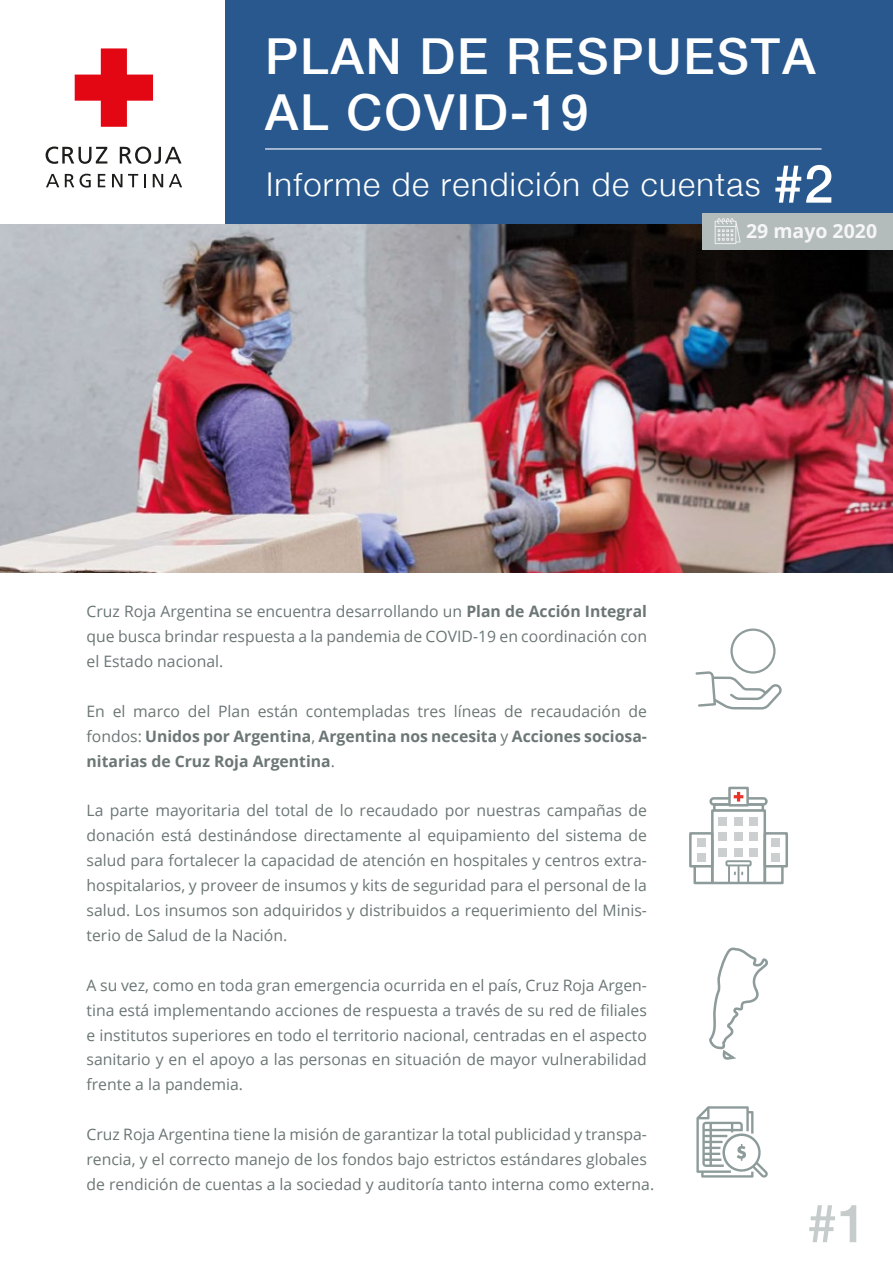
<style>
.page{position:relative;width:893px;height:1263px;background:#fff}
.page>*{position:absolute;margin:0;border:0;box-sizing:border-box;transform-origin:0 0}
.t1{font:500 52.8px "Helvetica Neue";color:#c6cbcb}
.t2{font:500 49.65px/56.6px "Helvetica Neue";letter-spacing:.04em;color:#fff}
.t3{font:300 32.85px "Helvetica Neue";letter-spacing:.04em;color:#fff}
.t4{font:700 19.5px "Open Sans";color:#f6f6f6}
.t5{font:15.75px/24.9px "Open Sans";color:#6b7675;text-align:justify}
.t6{font:700 15.75px/24.9px "Open Sans";color:#6b7675;text-align:justify}
.s1{font-weight:500;font-size:52.8px}
.s2{font-weight:700}
.s3{font-weight:400}
</style>
<div class="page">
<svg style="left:709px;top:948px;width:59px;height:112px"></svg>
<img style="left:0;top:224px;width:893px;height:348px">
<div style="left:0;top:0;width:893px;height:224px;background:#28588d"></div>
<div style="left:0;top:0;width:225px;height:224px;background:#fff"></div>
<div style="left:730px;top:628px;width:45px;height:46px;border:2px solid #8e9b9b;border-radius:50%"></div>
<svg style="left:695px;top:670px;width:87px;height:40px"></svg>
<svg style="left:713px;top:806px;width:51px;height:3px"></svg>
<div style="left:711px;top:809px;width:55px;height:75px;background:#fff;border:3px solid #8e9b9b"></div>
<div style="left:693px;top:839px;width:20px;height:45px;border:3px solid #8e9b9b"></div>
<div style="left:689px;top:832px;width:24px;height:35px;background:#fff;border:3px solid #8e9b9b"></div>
<div style="left:764px;top:839px;width:20px;height:45px;border:3px solid #8e9b9b"></div>
<div style="left:764px;top:832px;width:24px;height:35px;background:#fff;border:3px solid #8e9b9b"></div>
<div style="left:709px;top:797px;width:59px;height:9px;border:3px solid #8e9b9b;border-radius:3px"></div>
<svg style="left:728px;top:787px;width:21px;height:19px"></svg>
<div style="left:719px;top:817px;width:8px;height:8px;background:#cbcfcf"></div>
<div style="left:734px;top:817px;width:9px;height:8px;background:#cbcfcf"></div>
<div style="left:750px;top:817px;width:8px;height:8px;background:#cbcfcf"></div>
<div style="left:719px;top:832px;width:8px;height:9px;background:#cbcfcf"></div>
<div style="left:734px;top:832px;width:9px;height:9px;background:#cbcfcf"></div>
<div style="left:750px;top:832px;width:8px;height:9px;background:#cbcfcf"></div>
<div style="left:728px;top:861px;width:21px;height:23px;border:2px solid #8e9b9b"></div>
<div style="left:725px;top:860px;width:27px;height:6px;border:2px solid #8e9b9b"></div>
<div style="left:772px;top:838px;width:8px;height:8px;background:#cbcfcf"></div>
<div style="left:772px;top:853px;width:8px;height:9px;background:#cbcfcf"></div>
<div style="left:697px;top:838px;width:9px;height:8px;background:#cbcfcf"></div>
<div style="left:697px;top:853px;width:9px;height:9px;background:#cbcfcf"></div>
<svg style="left:734px;top:867px;width:9px;height:16px"></svg>
<div style="left:719px;top:848px;width:8px;height:9px;background:#cbcfcf"></div>
<div style="left:734px;top:848px;width:9px;height:9px;background:#cbcfcf"></div>
<div style="left:750px;top:848px;width:8px;height:9px;background:#cbcfcf"></div>
<svg style="left:734px;top:792px;width:9px;height:9px"></svg>
<hr style="left:265px;top:148px;width:557px;height:2px;background:#fff">
<svg style="left:75px;top:48px;width:78px;height:79px"></svg>
<svg style="left:46px;top:146px;width:61px;height:18px"></svg>
<svg style="left:120px;top:146px;width:62px;height:18px"></svg>
<svg style="left:46px;top:174px;width:13px;height:13px"></svg>
<svg style="left:65px;top:174px;width:9px;height:13px"></svg>
<svg style="left:80px;top:174px;width:11px;height:14px"></svg>
<svg style="left:98px;top:174px;width:7px;height:13px"></svg>
<svg style="left:112px;top:174px;width:10px;height:13px"></svg>
<svg style="left:128px;top:174px;width:10px;height:13px"></svg>
<svg style="left:144px;top:174px;width:2px;height:13px"></svg>
<svg style="left:153px;top:174px;width:10px;height:13px"></svg>
<svg style="left:169px;top:174px;width:13px;height:13px"></svg>
<svg style="left:696px;top:1106px;width:72px;height:72px"></svg>
<div style="left:702px;top:213px;width:191px;height:36px;background:#b4bcbb"></div>
<svg style="left:715px;top:218px;width:26px;height:26px"></svg>
<h2 class="t2" style="left:265px;top:27px;width:552px">PLAN DE RESPUESTA<br>AL COVID-19</h2>
<h3 class="t3" style="left:266px;top:164px;width:569px">Informe de rendición de cuentas <span class="s1">#2</span></h3>
<p class="t4" style="left:746px;top:218px;width:133px">29 mayo 2020</p>
<p class="t5" style="left:87px;top:598px;width:562px">Cruz Roja Argentina se encuentra desarrollando un <span class="s2">Plan de Acción Integral </span>que busca brindar respuesta a la pandemia de COVID-19 en coordinación con el Estado nacional.</p>
<p class="t6" style="left:87px;top:698px;width:562px"><span class="s3">En el marco del Plan están contempladas tres líneas de recaudación de fondos:</span> Unidos por Argentina<span class="s3">,</span> Argentina nos necesita <span class="s3">y</span> Acciones sociosa&shy;nitarias de Cruz Roja Argentina<span class="s3">.</span></p>
<p class="t5" style="left:87px;top:798px;width:562px">La parte mayoritaria del total de lo recaudado por nuestras campañas de donación está destinándose directamente al equipamiento del sistema de salud para fortalecer la capacidad de atención en hospitales y centros extra&shy;hospitalarios, y proveer de insumos y kits de seguridad para el personal de la salud. Los insumos son adquiridos y distribuidos a requerimiento del Minis&shy;terio de Salud de la Nación.</p>
<p class="t5" style="left:87px;top:972px;width:562px">A su vez, como en toda gran emergencia ocurrida en el país, Cruz Roja Argen&shy;tina está implementando acciones de respuesta a través de su red de filiales e institutos superiores en todo el territorio nacional, centradas en el aspecto sanitario y en el apoyo a las personas en situación de mayor vulnerabilidad frente a la pandemia.</p>
<p class="t5" style="left:87px;top:1121px;width:569px;text-align:left">Cruz Roja Argentina tiene la misión de garantizar la total publicidad y transpa&shy;rencia, y el correcto manejo de los fondos bajo estrictos estándares globales de rendición de cuentas a la sociedad y auditoría tanto interna como externa.</p>
<h1 class="t1" style="left:807px;top:1192px;width:61px">#1</h1>
</div>
